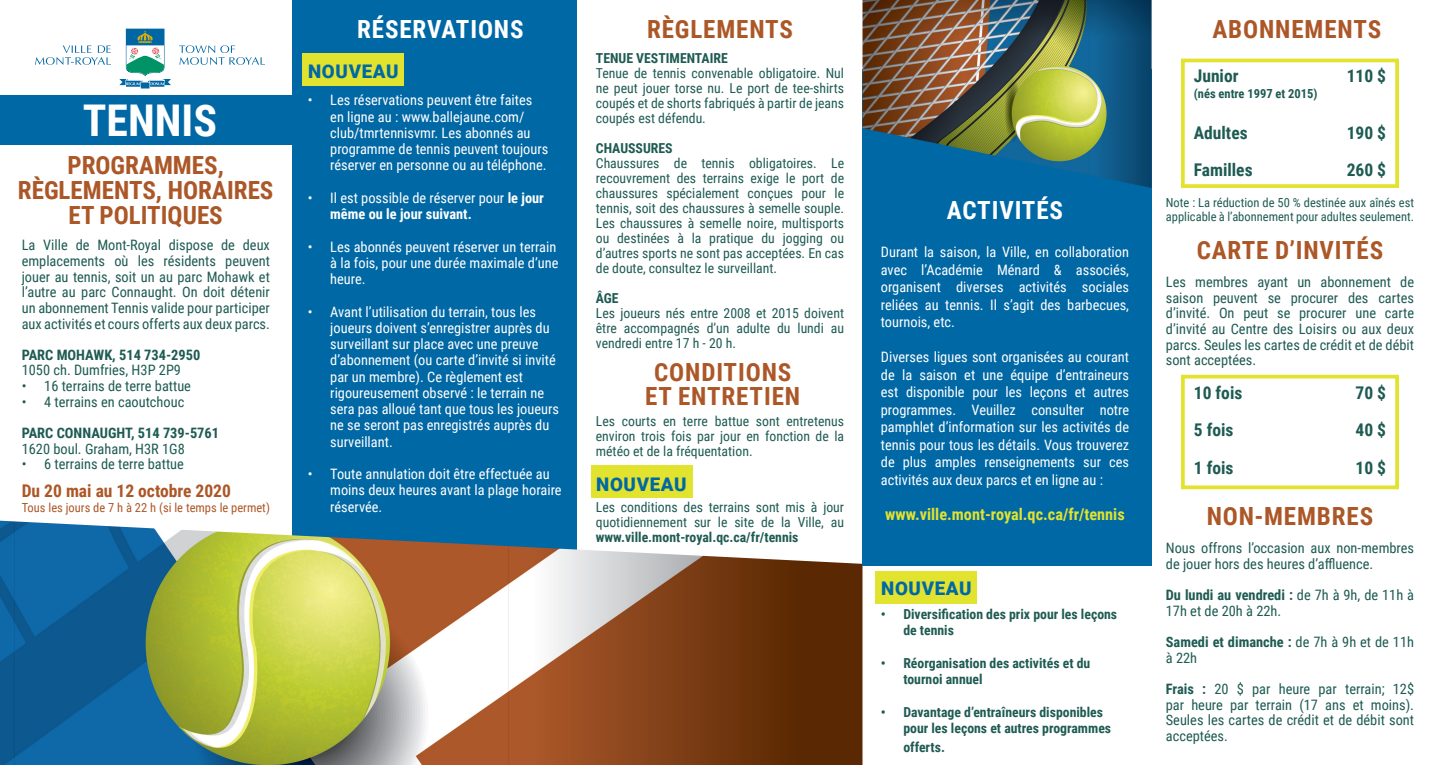
<style>
.page{position:relative;width:1440px;height:765px;background:#fff}
.page>*{position:absolute;margin:0;border:0;box-sizing:border-box;transform-origin:0 0}
.t1{font:700 43.75px "Roboto Condensed";color:#fff}
.t2{font:700 25px/23.8px "Roboto Condensed";letter-spacing:.035em;color:#ac5727;text-align:center}
.t3{font:700 25px/25px "Roboto Condensed";color:#ac5727;text-align:center}
.t4{font:700 25px "Roboto Condensed";letter-spacing:.035em;color:#fff}
.t5{font:900 18.75px "Roboto";letter-spacing:.035em;color:#0068a5}
.t6{font:700 17.5px "Roboto Condensed";color:#1e5b53}
.t7{font:700 17.5px "Roboto Condensed";color:#ac5727}
.t8{font:700 16.25px "Roboto Condensed";color:#e1e32f}
.t9{font:14.38px/16.2px "Roboto Condensed";color:#fff}
.t10{font:14.38px/15.6px "Roboto Condensed";color:#1e5b53;text-align:justify}
.t11{font:700 14.38px "Roboto Condensed";color:#1e5b53}
.t12{font:13.75px/15px "Roboto Condensed";color:#1e5b53;text-align:justify}
.t13{font:700 13.75px/16.2px "Roboto Condensed";color:#1e5b53}
.t14{font:12.5px/13.8px "Roboto Condensed";color:#1e5b53}
.t15{font:12.5px "Roboto Condensed";color:#ac5727}
.t16{font:700 12.5px "Roboto Condensed";color:#1e5b53}
.s1{font-weight:700}
</style>
<div class="page">
<div style="left:292px;top:0;width:286px;height:578px;background:#0068a5"></div>
<img style="left:0;top:521px;width:862px;height:244px">
<div style="left:0;top:95px;width:292px;height:50px;background:#0068a5"></div>
<div style="left:302px;top:54px;width:102px;height:32px;background:#e1e32f"></div>
<div style="left:875px;top:572px;width:102px;height:32px;background:#e1e32f"></div>
<div style="left:591px;top:466px;width:102px;height:32px;background:#e1e32f"></div>
<svg style="left:35px;top:45px;width:76px;height:20px"></svg>
<svg style="left:179px;top:45px;width:86px;height:20px"></svg>
<svg style="left:119px;top:29px;width:52px;height:60px"></svg>
<div style="left:862px;top:69px;width:290px;height:497px;background:#0068a5"></div>
<img style="left:862px;top:0;width:290px;height:188px">
<div style="left:1181px;top:59px;width:218px;height:129px;border:4px solid #e1e32f"></div>
<div style="left:1181px;top:375px;width:218px;height:114px;border:4px solid #e1e32f"></div>
<p class="t1" style="left:83px;top:90px;width:136px">TENNIS</p>
<p class="t3" style="left:18px;top:152px;width:257px">PROGRAMMES,<br>RÈGLEMENTS, HORAIRES<br>ET POLITIQUES</p>
<p class="t10" style="left:22px;top:237px;width:250px">La Ville de Mont-Royal dispose de deux emplacements où les résidents peuvent jouer au tennis, soit un au parc Mohawk et l’autre au parc Connaught. On doit détenir un abonnement Tennis valide pour participer aux activités et cours offerts aux deux parcs.</p>
<p class="t11" style="left:22px;top:345px;width:180px">PARC MOHAWK, 514 734-2950</p>
<p class="t10" style="left:22px;top:362px;width:161px">1050 ch. Dumfries, H3P 2P9</p>
<p class="t10" style="left:22px;top:378px;width:171px">• 16 terrains de terre battue</p>
<p class="t10" style="left:22px;top:393px;width:164px">• 4 terrains en caoutchouc</p>
<p class="t11" style="left:22px;top:423px;width:199px">PARC CONNAUGHT, 514 739-5761</p>
<p class="t10" style="left:22px;top:440px;width:165px">1620 boul. Graham, H3R 1G8</p>
<p class="t10" style="left:22px;top:456px;width:164px">• 6 terrains de terre battue</p>
<p class="t7" style="left:22px;top:478px;width:211px">Du 20 mai au 12 octobre 2020</p>
<p class="t15" style="left:22px;top:499px;width:250px">Tous les jours de 7 h à 22 h (si le temps le permet)</p>
<p class="t4" style="left:357px;top:12px;width:168px">RÉSERVATIONS</p>
<p class="t5" style="left:308px;top:58px;width:92px">NOUVEAU</p>
<p class="t9" style="left:330px;top:92px;width:220px;text-indent:-22px">• Les réservations peuvent être faites en ligne au : www.ballejaune.com/ club/tmrtennisvmr. Les abonnés au programme de tennis peuvent toujours réserver en personne ou au téléphone.</p>
<p class="t9" style="left:330px;top:189px;width:215px;text-indent:-22px">• Il est possible de réserver pour <span class="s1">le jour même ou le jour suivant.</span></p>
<p class="t9" style="left:330px;top:238px;width:230px;text-indent:-22px">• Les abonnés peuvent réserver un terrain à la fois, pour une durée maximale d’une heure.</p>
<p class="t9" style="left:330px;top:303px;width:230px;text-indent:-22px">• Avant l’utilisation du terrain, tous les joueurs doivent s’enregistrer auprès du surveillant sur place avec une preuve d’abonnement (ou carte d’invité si invité par un membre). Ce règlement est rigoureusement observé : le terrain ne sera pas alloué tant que tous les joueurs ne se seront pas enregistrés auprès du surveillant.</p>
<p class="t9" style="left:330px;top:465px;width:233px;text-indent:-22px">• Toute annulation doit être effectuée au moins deux heures avant la plage horaire réservée.</p>
<p class="t2" style="left:647px;top:17px;width:147px">RÈGLEMENTS</p>
<p class="t13" style="left:596px;top:50px;width:134px">TENUE VESTIMENTAIRE</p>
<p class="t12" style="left:596px;top:65px;width:250px">Tenue de tennis convenable obligatoire. Nul ne peut jouer torse nu. Le port de tee-shirts coupés et de shorts fabriqués à partir de jeans coupés est défendu.</p>
<p class="t13" style="left:596px;top:140px;width:78px">CHAUSSURES</p>
<p class="t12" style="left:596px;top:155px;width:250px">Chaussures de tennis obligatoires. Le recouvrement des terrains exige le port de chaussures spécialement conçues pour le tennis, soit des chaussures à semelle souple.<br>Les chaussures à semelle noire, multisports ou destinées à la pratique du jogging ou d’autres sports ne sont pas acceptées. En cas de doute, consultez le surveillant.</p>
<p class="t13" style="left:596px;top:290px;width:24px">ÂGE</p>
<p class="t12" style="left:596px;top:305px;width:250px">Les joueurs nés entre 2008 et 2015 doivent être accompagnés d’un adulte du lundi au vendredi entre 17 h - 20 h.</p>
<p class="t2" style="left:645px;top:359px;width:156px">CONDITIONS<br>ET ENTRETIEN</p>
<p class="t12" style="left:596px;top:413px;width:250px">Les courts en terre battue sont entretenus environ trois fois par jour en fonction de la météo et de la fréquentation.</p>
<p class="t5" style="left:596px;top:471px;width:92px">NOUVEAU</p>
<p class="t12" style="left:596px;top:499px;width:250px">Les conditions des terrains sont mis à jour quotidiennement sur le site de la Ville, au <span class="s1">www.ville.mont-royal.qc.ca/fr/tennis</span></p>
<p class="t4" style="left:947px;top:192px;width:118px">ACTIVITÉS</p>
<p class="t9" style="left:881px;top:243px;width:250px;line-height:17.5px;text-align:justify">Durant la saison, la Ville, en collaboration avec l’Académie Ménard &amp; associés, organisent diverses activités sociales reliées au tennis. Il s’agit des barbecues, tournois, etc.</p>
<p class="t9" style="left:881px;top:348px;width:250px;line-height:17.5px;text-align:justify">Diverses ligues sont organisées au courant de la saison et une équipe d’entraineurs est disponible pour les leçons et autres programmes. Veuillez consulter notre pamphlet d’information sur les activités de tennis pour tous les détails. Vous trouverez de plus amples renseignements sur ces activités aux deux parcs et en ligne au :</p>
<p class="t8" style="left:885px;top:503px;width:241px">www.ville.mont-royal.qc.ca/fr/tennis</p>
<p class="t5" style="left:881px;top:576px;width:92px">NOUVEAU</p>
<p class="t13" style="left:903px;top:606px;width:215px;text-indent:-22px">• Diversification des prix pour les leçons de tennis</p>
<p class="t13" style="left:903px;top:654px;width:188px;text-indent:-22px">• Réorganisation des activités et du tournoi annuel</p>
<p class="t13" style="left:903px;top:703px;width:209px;text-indent:-22px">• Davantage d’entraîneurs disponibles pour les leçons et autres programmes</p>
<p class="t13" style="left:903px;top:738px;width:43px">offerts.</p>
<p class="t2" style="left:1212px;top:17px;width:170px">ABONNEMENTS</p>
<p class="t6" style="left:1194px;top:64px;width:46px">Junior</p>
<p class="t6" style="left:1347px;top:64px;width:41px">110 $</p>
<p class="t16" style="left:1194px;top:85px;width:125px">(nés entre 1997 et 2015)</p>
<p class="t6" style="left:1194px;top:120px;width:55px">Adultes</p>
<p class="t6" style="left:1194px;top:158px;width:60px">Familles</p>
<p class="t6" style="left:1347px;top:120px;width:41px">190 $</p>
<p class="t6" style="left:1347px;top:158px;width:41px">260 $</p>
<p class="t14" style="left:1166px;top:196px;width:250px">Note : La réduction de 50 % destinée aux aînés est applicable à l’abonnement pour adultes seulement.</p>
<p class="t2" style="left:1197px;top:238px;width:188px">CARTE D’INVITÉS</p>
<p class="t10" style="left:1166px;top:274px;width:250px">Les membres ayant un abonnement de saison peuvent se procurer des cartes d’invité. On peut se procurer une carte d’invité au Centre des Loisirs ou aux deux parcs. Seules les cartes de crédit et de débit sont acceptées.</p>
<p class="t6" style="left:1194px;top:380px;width:50px">10 fois</p>
<p class="t6" style="left:1194px;top:418px;width:41px">5 fois</p>
<p class="t6" style="left:1194px;top:455px;width:41px">1 fois</p>
<p class="t6" style="left:1356px;top:380px;width:32px">70 $</p>
<p class="t6" style="left:1356px;top:418px;width:32px">40 $</p>
<p class="t6" style="left:1356px;top:455px;width:32px">10 $</p>
<p class="t2" style="left:1207px;top:504px;width:168px">NON-MEMBRES</p>
<p class="t10" style="left:1166px;top:540px;width:250px">Nous offrons l’occasion aux non-membres de jouer hors des heures d’affluence.</p>
<p class="t10" style="left:1166px;top:587px;width:250px"><span class="s1">Du lundi au vendredi :</span> de 7h à 9h, de 11h à<br>17h et de 20h à 22h.</p>
<p class="t10" style="left:1166px;top:634px;width:250px"><span class="s1">Samedi et dimanche :</span> de 7h à 9h et de 11h à 22h</p>
<p class="t10" style="left:1166px;top:681px;width:250px"><span class="s1">Frais :</span> 20 $ par heure par terrain; 12$ par heure par terrain (17 ans et moins).<br>Seules les cartes de crédit et de débit sont acceptées.</p>
</div>
